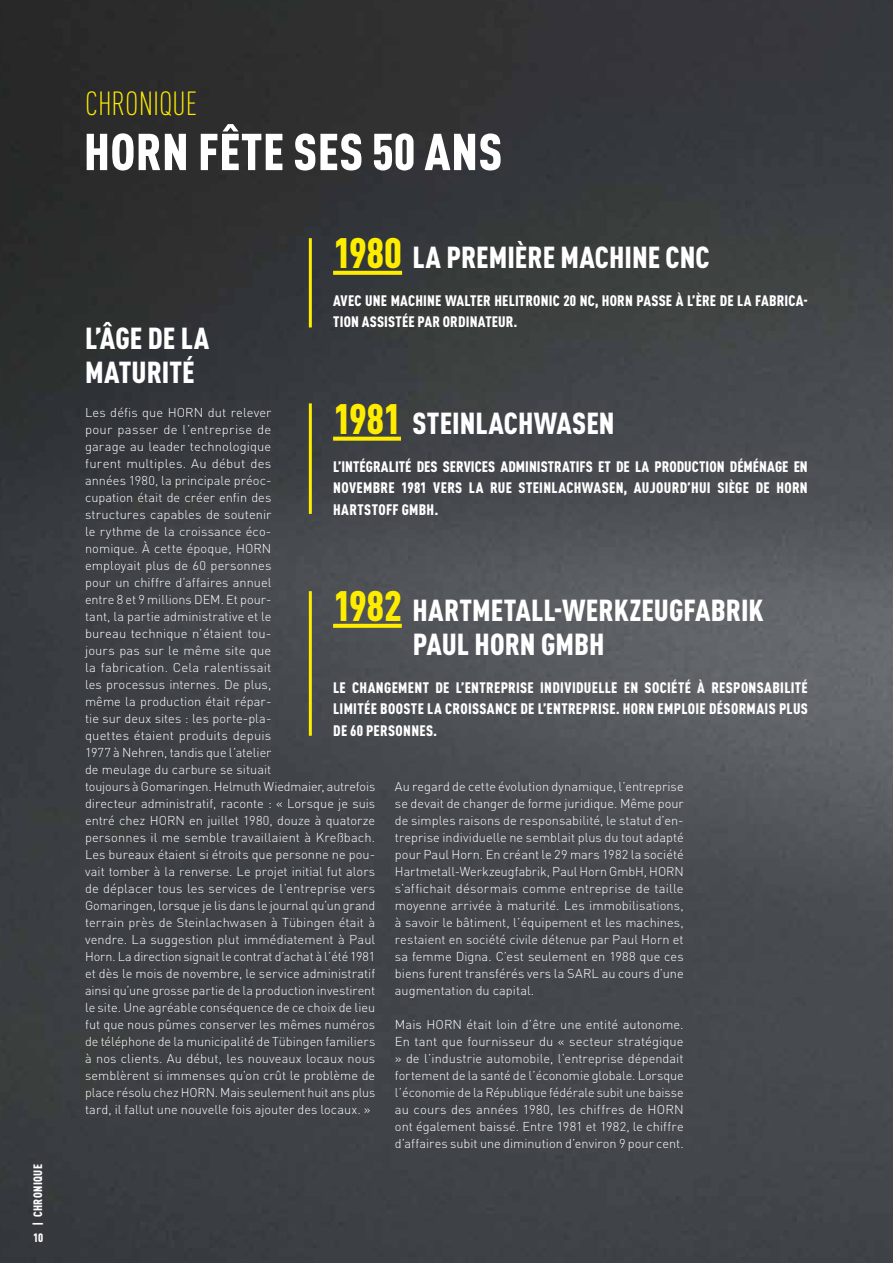
<style>
.page{position:relative;width:893px;height:1263px;background:#fff}
.page>*{position:absolute;margin:0;border:0;box-sizing:border-box;transform-origin:0 0}
.t1{font:900 condensed 51px "DINOT";letter-spacing:.01em;color:#fff}
.t2{font:300 condensed 33px "DINOT";color:#ffed00}
.t3{font:900 condensed 30px/34px "DINOT";color:#fff}
.t4{font:900 condensed 15px/21.3px "DINOT";letter-spacing:.02em;color:#fff;text-align:justify}
.t5{font:300 12.75px/17px "DINOT";letter-spacing:.005em;color:#fff;text-align:justify}
.t6{font:900 condensed 12px "DINOT";letter-spacing:.03em;color:#fff}
.s1{font-size:42px;color:#ffed00}
</style>
<div class="page">
<img style="left:0;top:0;width:893px;height:1263px">
<svg style="left:333px;top:271px;width:69px;height:4px"></svg>
<hr style="left:309px;top:238px;width:3px;height:89px;background:#ffed00">
<svg style="left:333px;top:437px;width:68px;height:4px"></svg>
<hr style="left:309px;top:403px;width:3px;height:111px;background:#ffed00">
<svg style="left:333px;top:624px;width:69px;height:4px"></svg>
<hr style="left:309px;top:591px;width:3px;height:145px;background:#ffed00">
<p class="t6" style="left:29px;top:1226px;width:63px;rotate:-90deg">| CHRONIQUE</p>
<p class="t6" style="left:33px;top:1228px;width:12px">10</p>
<h2 class="t2" style="left:85px;top:81px;width:114px">CHRONIQUE</h2>
<h1 class="t1" style="left:84px;top:113px;width:420px">HORN FÊTE SES 50 ANS</h1>
<h3 class="t3" style="left:333px;top:238px;width:378px"><span class="s1">1980</span> LA PREMIÈRE MACHINE CNC</h3>
<p class="t4" style="left:333px;top:289px;width:476px">AVEC UNE MACHINE WALTER HELITRONIC 20 NC, HORN PASSE À L’ÈRE DE LA FABRICA-<br>TION ASSISTÉE PAR ORDINATEUR.</p>
<h3 class="t3" style="left:85px;top:319px;width:126px">L’ÂGE DE LA<br>MATURITÉ</h3>
<p class="t5" style="left:85px;top:403px;width:292px;text-align:left">Les défis que HORN dut relever<br>pour passer de l’entreprise de<br>garage au leader technologique<br>furent multiples. Au début des<br>années 1980, la principale préoc-<br>cupation était de créer enfin des<br>structures capables de soutenir<br>le rythme de la croissance éco-<br>nomique. À cette époque, HORN<br>employait plus de 60 personnes<br>pour un chiffre d’affaires annuel<br>entre 8 et 9 millions DEM. Et pour-<br>tant, la partie administrative et le<br>bureau technique n’étaient tou-<br>jours pas sur le même site que<br>la fabrication. Cela ralentissait<br>les processus internes. De plus,<br>même la production était répar-<br>tie sur deux sites : les porte-pla-<br>quettes étaient produits depuis<br>1977 à Nehren, tandis que l’atelier<br>de meulage du carbure se situait<br>toujours à Gomaringen. Helmuth Wiedmaier, autrefois directeur administratif, raconte : « Lorsque je suis entré chez HORN en juillet 1980, douze à quatorze personnes il me semble travaillaient à Kreßbach.<br>Les bureaux étaient si étroits que personne ne pou&shy;vait tomber à la renverse. Le projet initial fut alors de déplacer tous les services de l’entreprise vers Gomaringen, lorsque je lis dans le journal qu’un grand terrain près de Steinlachwasen à Tübingen était à vendre. La suggestion plut immédiatement à Paul Horn. La direction signait le contrat d’achat à l’été 1981 et dès le mois de novembre, le service administratif ainsi qu’une grosse partie de la production investirent le site. Une agréable conséquence de ce choix de lieu fut que nous pûmes conserver les mêmes numéros de téléphone de la municipalité de Tübingen familiers à nos clients. Au début, les nouveaux locaux nous semblèrent si immenses qu’on crût le problème de place résolu chez HORN. Mais seulement huit ans plus tard, il fallut une nouvelle fois ajouter des locaux. »</p>
<h3 class="t3" style="left:333px;top:404px;width:283px"><span class="s1">1981</span> STEINLACHWASEN</h3>
<p class="t4" style="left:333px;top:455px;width:476px">L’INTÉGRALITÉ DES SERVICES ADMINISTRATIFS ET DE LA PRODUCTION DÉMÉNAGE EN NOVEMBRE 1981 VERS LA RUE STEINLACHWASEN, AUJOURD’HUI SIÈGE DE HORN HARTSTOFF GMBH.</p>
<h3 class="t3" style="left:413px;top:591px;width:352px;text-indent:-80px"><span class="s1">1982</span> HARTMETALL-WERKZEUGFABRIK<br>PAUL HORN GMBH</h3>
<p class="t4" style="left:333px;top:676px;width:476px">LE CHANGEMENT DE L’ENTREPRISE INDIVIDUELLE EN SOCIÉTÉ À RESPONSABILITÉ LIMITÉE BOOSTE LA CROISSANCE DE L’ENTREPRISE. HORN EMPLOIE DÉSORMAIS PLUS DE 60 PERSONNES.</p>
<p class="t5" style="left:395px;top:777px;width:290px">Au regard de cette évolution dynamique, l’entreprise se devait de changer de forme juridique. Même pour de simples raisons de responsabilité, le statut d’en&shy;treprise individuelle ne semblait plus du tout adapté pour Paul Horn. En créant le 29 mars 1982 la société Hartmetall-Werkzeugfabrik, Paul Horn GmbH, HORN s’affichait désormais comme entreprise de taille moyenne arrivée à maturité. Les immobilisations, à savoir le bâtiment, l’équipement et les machines, restaient en société civile détenue par Paul Horn et sa femme Digna. C’est seulement en 1988 que ces biens furent transférés vers la SARL au cours d’une augmentation du capital.</p>
<p class="t5" style="left:395px;top:1015px;width:290px">Mais HORN était loin d’être une entité autonome.<br>En tant que fournisseur du « secteur stratégique » de l’industrie automobile, l’entreprise dépendait fortement de la santé de l’économie globale. Lorsque l’économie de la République fédérale subit une baisse au cours des années 1980, les chiffres de HORN ont également baissé. Entre 1981 et 1982, le chiffre d’affaires subit une diminution d’environ 9 pour cent.</p>
</div>
